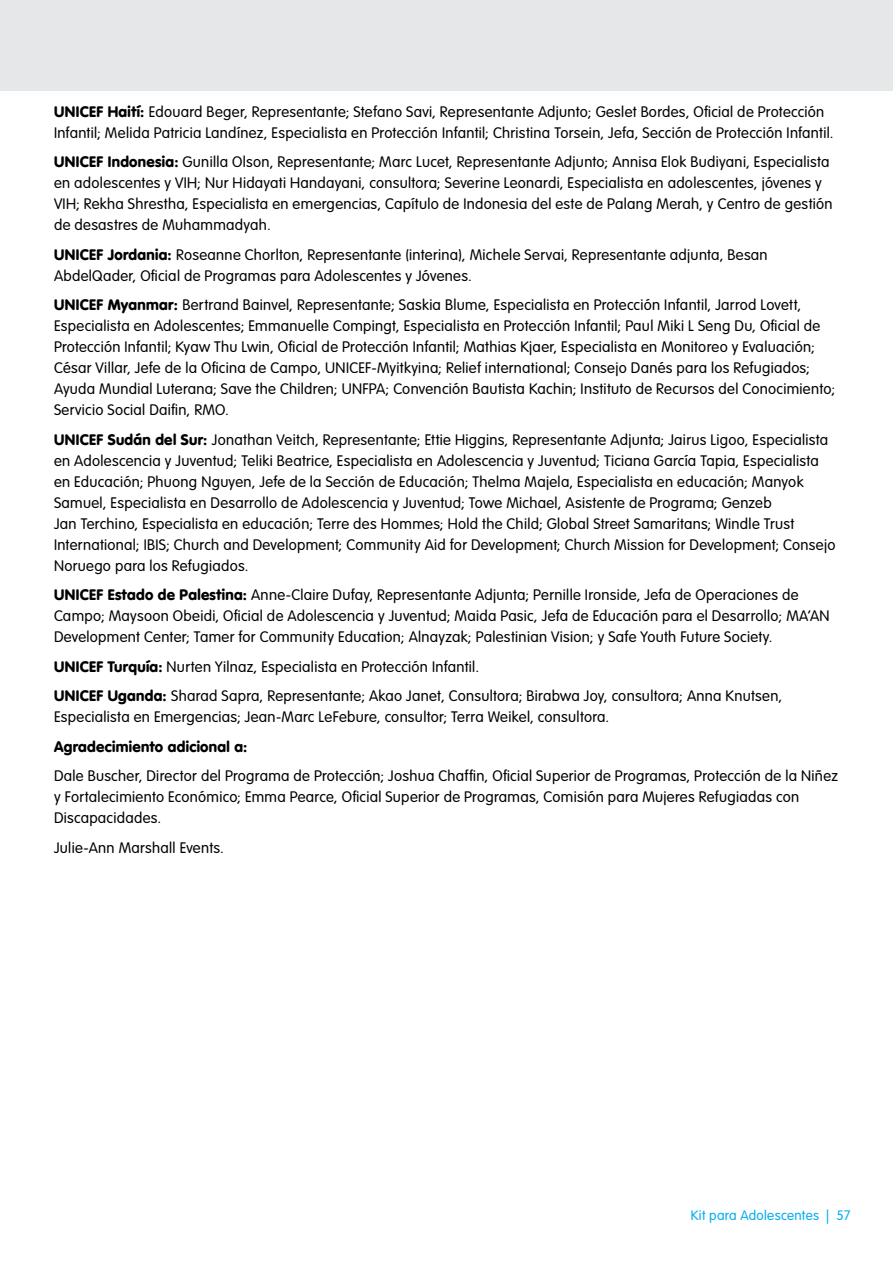
<style>
.page{position:relative;width:893px;height:1263px;background:#fff}
.page>*{position:absolute;margin:0;border:0;box-sizing:border-box;transform-origin:0 0}
.t1{font:300 15px/21px "VAG Rounded Std";letter-spacing:.02em;color:#000}
.t2{font:900 15px "VAG Rounded Std";letter-spacing:.02em;color:#000}
.t3{font:300 13.5px "VAG Rounded Std";letter-spacing:.025em;color:#00aeef}
.s1{font-weight:900}
</style>
<div class="page">
<div style="left:0;top:0;width:893px;height:91px;background:#e6e7e8"></div>
<p class="t1" style="left:54px;top:101px;width:781px"><span class="s1">UNICEF Haití:</span> Edouard Beger, Representante; Stefano Savi, Representante Adjunto; Geslet Bordes, Oficial de Protección<br>Infantil; Melida Patricia Landínez, Especialista en Protección Infantil; Christina Torsein, Jefa, Sección de Protección Infantil.</p>
<p class="t1" style="left:54px;top:152px;width:780px"><span class="s1">UNICEF Indonesia:</span> Gunilla Olson, Representante; Marc Lucet, Representante Adjunto; Annisa Elok Budiyani, Especialista en adolescentes y VIH; Nur Hidayati Handayani, consultora; Severine Leonardi, Especialista en adolescentes, jóvenes y VIH; Rekha Shrestha, Especialista en emergencias, Capítulo de Indonesia del este de Palang Merah, y Centro de gestión de desastres de Muhammadyah.</p>
<p class="t1" style="left:54px;top:244px;width:715px"><span class="s1">UNICEF Jordania:</span> Roseanne Chorlton, Representante (interina), Michele Servai, Representante adjunta, Besan<br>AbdelQader, Oficial de Programas para Adolescentes y Jóvenes.</p>
<p class="t1" style="left:54px;top:295px;width:783px"><span class="s1">UNICEF Myanmar:</span> Bertrand Bainvel, Representante; Saskia Blume, Especialista en Protección Infantil, Jarrod Lovett, Especialista en Adolescentes; Emmanuelle Compingt, Especialista en Protección Infantil; Paul Miki L Seng Du, Oficial de Protección Infantil; Kyaw Thu Lwin, Oficial de Protección Infantil; Mathias Kjaer, Especialista en Monitoreo y Evaluación; César Villar, Jefe de la Oficina de Campo, UNICEF-Myitkyina; Relief international; Consejo Danés para los Refugiados; Ayuda Mundial Luterana; Save the Children; UNFPA; Convención Bautista Kachin; Instituto de Recursos del Conocimiento; Servicio Social Daifin, RMO.</p>
<p class="t1" style="left:54px;top:429px;width:783px"><span class="s1">UNICEF Sudán del Sur:</span> Jonathan Veitch, Representante; Ettie Higgins, Representante Adjunta; Jairus Ligoo, Especialista en Adolescencia y Juventud; Teliki Beatrice, Especialista en Adolescencia y Juventud; Ticiana García Tapia, Especialista en Educación; Phuong Nguyen, Jefe de la Sección de Educación; Thelma Majela, Especialista en educación; Manyok Samuel, Especialista en Desarrollo de Adolescencia y Juventud; Towe Michael, Asistente de Programa; Genzeb<br>Jan Terchino, Especialista en educación; Terre des Hommes; Hold the Child; Global Street Samaritans; Windle Trust International; IBIS; Church and Development; Community Aid for Development; Church Mission for Development; Consejo Noruego para los Refugiados.</p>
<p class="t1" style="left:54px;top:585px;width:777px"><span class="s1">UNICEF Estado de Palestina:</span> Anne-Claire Dufay, Representante Adjunta; Pernille Ironside, Jefa de Operaciones de<br>Campo; Maysoon Obeidi, Oficial de Adolescencia y Juventud; Maida Pasic, Jefa de Educación para el Desarrollo; MA’AN<br>Development Center; Tamer for Community Education; Alnayzak; Palestinian Vision; y Safe Youth Future Society.</p>
<p class="t1" style="left:54px;top:652px;width:730px;line-height:29.5px"><span class="s1">UNICEF Turquía:</span> Nurten Yilnaz, Especialista en Protección Infantil.<br><span class="s1">UNICEF Uganda:</span> Sharad Sapra, Representante; Akao Janet, Consultora; Birabwa Joy, consultora; Anna Knutsen,</p>
<p class="t1" style="left:54px;top:707px;width:557px">Especialista en Emergencias; Jean-Marc LeFebure, consultor; Terra Weikel, consultora.</p>
<p class="t2" style="left:54px;top:737px;width:195px">Agradecimiento adicional a:</p>
<p class="t1" style="left:54px;top:766px;width:785px">Dale Buscher, Director del Programa de Protección; Joshua Chaffin, Oficial Superior de Programas, Protección de la Niñez y Fortalecimiento Económico; Emma Pearce, Oficial Superior de Programas, Comisión para Mujeres Refugiadas con<br>Discapacidades.</p>
<p class="t1" style="left:54px;top:837px;width:172px">Julie-Ann Marshall Events.</p>
<p class="t3" style="left:691px;top:1208px;width:161px">Kit para Adolescentes | 57</p>
</div>
